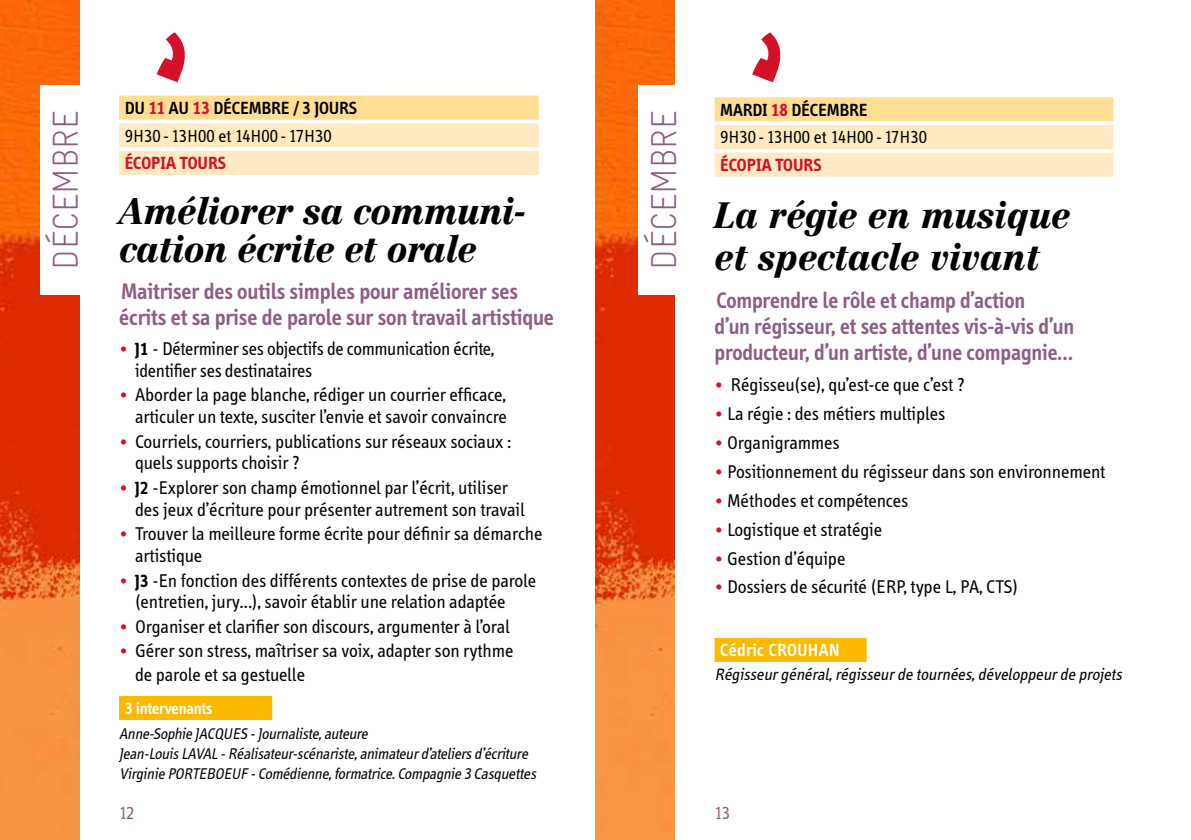
<style>
.page{position:relative;width:1191px;height:840px;background:#fff}
.page>*{position:absolute;margin:0;border:0;box-sizing:border-box;transform-origin:0 0}
.t1{font:36px/38px "Centennial Black Italic Os F";letter-spacing:-.01em;color:#000}
.t2{font:300 condensed 36px "Gravur";color:#8b5e84}
.t3{font:600 23px/26px "Info";color:#8b5e84}
.t4{font:19px/21.6px "Info";color:#000}
.t5{font:18px/27.6px "Info";letter-spacing:.01em;color:#000}
.t6{font:700 18px "Info";letter-spacing:.005em;color:#d5112a}
.t7{font:600 18px "Info";color:#fff}
.t8{font:18px "Info";color:#8b5e84}
.t9{font:italic 17px "Info";color:#000}
.t10{font:600 17px "Info";letter-spacing:-.01em;color:#fff}
.t11{font:italic 16px/20px "Info";letter-spacing:-.02em;color:#000}
.s1{font-weight:600}
.s2{font-weight:700;color:#d5112a}
.s3{color:#d5112a}
.s4{font-weight:700;font-size:18px}
</style>
<div class="page">
<svg style="left:157px;top:32px;width:28px;height:50px"></svg>
<svg style="left:752px;top:32px;width:29px;height:50px"></svg>
<img style="left:595px;top:0;width:80px;height:839px">
<img style="left:0;top:0;width:79px;height:839px">
<div style="left:119px;top:95px;width:420px;height:24px;background:#ffdd93"></div>
<div style="left:119px;top:123px;width:420px;height:24px;background:#ffeac1"></div>
<div style="left:119px;top:151px;width:420px;height:24px;background:#ffeac1"></div>
<div style="left:119px;top:695px;width:153px;height:24px;background:#fbba00"></div>
<div style="left:40px;top:85px;width:63px;height:210px;background:#fff"></div>
<div style="left:714px;top:97px;width:399px;height:24px;background:#ffdd93"></div>
<div style="left:714px;top:125px;width:399px;height:24px;background:#ffeac1"></div>
<div style="left:714px;top:153px;width:399px;height:24px;background:#ffeac1"></div>
<div style="left:714px;top:637px;width:152px;height:24px;background:#fbba00"></div>
<div style="left:638px;top:85px;width:63px;height:210px;background:#fff"></div>
<h1 class="t2" style="left:46px;top:270px;width:161px;rotate:-90deg">décembre</h1>
<p class="t5" style="left:125px;top:94px;width:208px"><span class="s1">du</span> <span class="s2">11</span> <span class="s1">au</span> <span class="s2">13</span> <span class="s1">décembre / 3 JOURS<br></span>9h30 - 13h00 et 14h00 - 17h30</p>
<p class="t6" style="left:125px;top:153px;width:74px">ÉCOPIA TOURS</p>
<h1 class="t1" style="left:119px;top:192px;width:409px">Améliorer sa communi&shy;cation écrite et orale</h1>
<p class="t3" style="left:119px;top:278px;width:436px">Maitriser des outils simples pour améliorer ses écrits et sa prise de parole sur son travail artistique</p>
<p class="t4" style="left:135px;top:338px;width:361px;text-indent:-16px"><span class="s3">•</span> <span class="s4">J1</span> - Déterminer ses objectifs de communication écrite, identifier ses destinataires</p>
<p class="t4" style="left:119px;top:384px;width:389px;text-align:right"><span class="s3">•</span> Aborder la page blanche, rédiger un courrier efficace, articuler un texte, susciter l’envie et savoir convaincre</p>
<p class="t4" style="left:135px;top:430px;width:377px;text-indent:-16px"><span class="s3">•</span> Courriels, courriers, publications sur réseaux sociaux : quels supports choisir ?</p>
<p class="t4" style="left:135px;top:477px;width:391px;text-indent:-16px"><span class="s3">•</span> <span class="s4">J2</span> -Explorer son champ émotionnel par l’écrit, utiliser des jeux d’écriture pour présenter autrement son travail</p>
<p class="t4" style="left:135px;top:523px;width:409px;text-indent:-16px"><span class="s3">•</span> Trouver la meilleure forme écrite pour définir sa démarche artistique</p>
<p class="t4" style="left:135px;top:569px;width:403px;text-indent:-16px"><span class="s3">•</span> <span class="s4">J3</span> -En fonction des différents contextes de prise de parole (entretien, jury…), savoir établir une relation adaptée</p>
<p class="t4" style="left:119px;top:615px;width:392px"><span class="s3">•</span> O rganiser et clarifier son discours, argumenter à l’oral</p>
<p class="t4" style="left:135px;top:639px;width:380px;line-height:24px;text-indent:-16px"><span class="s3">•</span> Gérer son stress, maîtriser sa voix, adapter son rythme de parole et sa gestuelle</p>
<p class="t10" style="left:125px;top:698px;width:89px">3 intervenants</p>
<p class="t11" style="left:119px;top:723px;width:413px">Anne-Sophie JACQUES -Journaliste,auteure<br>Jean-LouisLAVAL -Réalisateur-scénariste,animateurd’ateliersd’écriture<br>Virginie PORTE</p>
<p class="t11" style="left:206px;top:763px;width:334px">BOE UF -Comédienne,formatrice.Compagnie 3 Casquettes</p>
<h1 class="t2" style="left:644px;top:270px;width:161px;rotate:-90deg">décembre</h1>
<p class="t5" style="left:720px;top:96px;width:208px"><span class="s1">Mardi</span> <span class="s2">18</span> <span class="s1">décembre<br></span>9h30 - 13h00 et 14h00 - 17h30</p>
<p class="t6" style="left:720px;top:155px;width:74px">ÉCOPIA TOURS</p>
<h1 class="t1" style="left:714px;top:194px;width:357px;line-height:42px">La régie en musique et spectacle vivant</h1>
<p class="t3" style="left:714px;top:287px;width:361px">Comprendre le rôle et champ d’action<br>d’un régisseur, et ses attentes vis-à-vis d’un producteur, d’un artiste, d’une compagnie…</p>
<p class="t4" style="left:714px;top:374px;width:252px"><span class="s3">•</span> Régisseu(se), qu’est-ce que c’est ?</p>
<p class="t4" style="left:714px;top:403px;width:232px"><span class="s3">•</span> La régie : des métiers multiples</p>
<p class="t4" style="left:714px;top:432px;width:127px"><span class="s3">•</span> Organigrammes</p>
<p class="t4" style="left:714px;top:461px;width:392px"><span class="s3">•</span> Positionnement du régisseur dans son environnement</p>
<p class="t4" style="left:714px;top:489px;width:195px"><span class="s3">•</span> Méthodes et compétences</p>
<p class="t4" style="left:714px;top:518px;width:169px"><span class="s3">•</span> Logistique et stratégie</p>
<p class="t4" style="left:714px;top:547px;width:132px"><span class="s3">•</span> Gestion d’équipe</p>
<p class="t4" style="left:714px;top:576px;width:305px"><span class="s3">•</span> Dossiers de sécurité (ER P, type L, PA, CTS)</p>
<p class="t7" style="left:720px;top:639px;width:59px">Cédric CROU</p>
<p class="t7" style="left:808px;top:639px;width:22px">HAN</p>
<p class="t9" style="left:714px;top:665px;width:412px">Régisseurgénéral,régisseurde tournées,développeurde projets</p>
<p class="t8" style="left:119px;top:803px;width:17px">12</p>
<p class="t8" style="left:714px;top:803px;width:17px">13</p>
</div>
